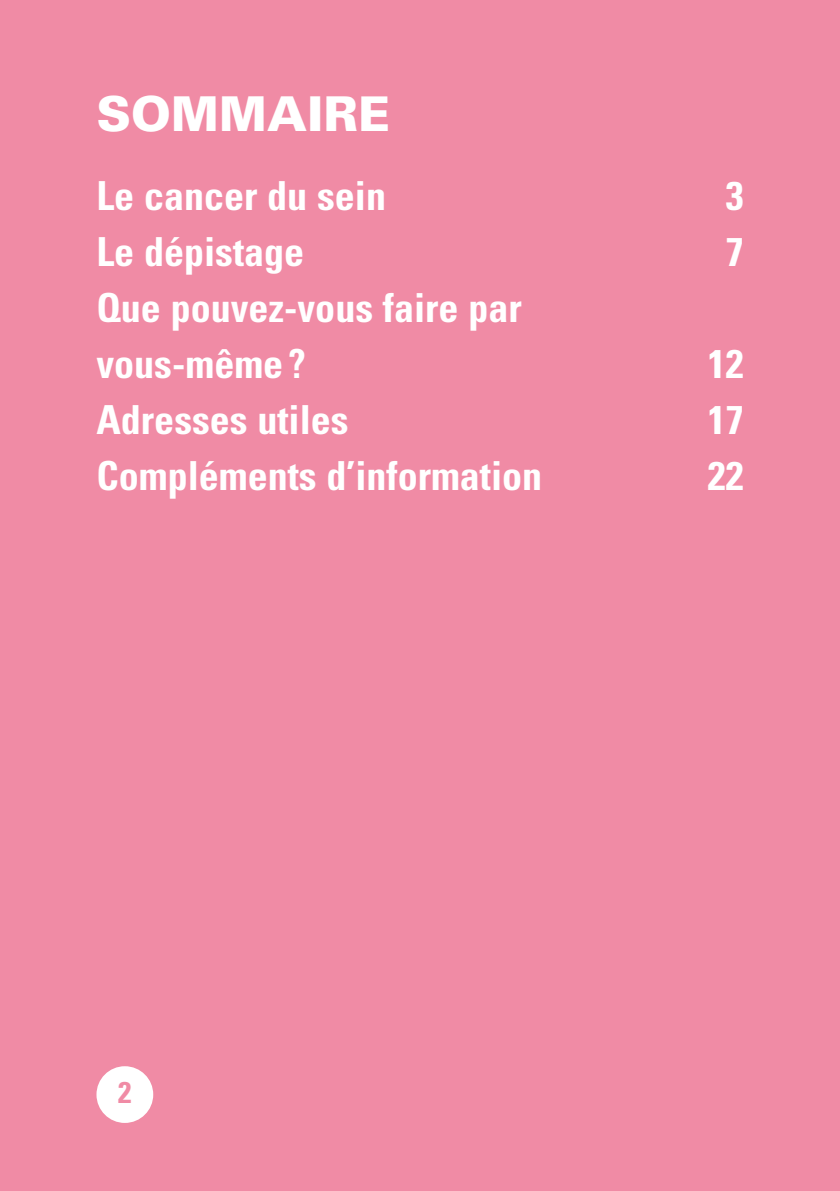
<style>
.page{position:relative;width:840px;height:1191px;background:#fff}
.page>*{position:absolute;margin:0;border:0;box-sizing:border-box;transform-origin:0 0}
.t1{font:900 48px "Univers LT Std";color:#fff}
.t2{font:700 condensed 40px/56px "Univers LT Std";color:#fff}
.t3{font:700 condensed 30px "Univers LT Std";color:#f08ba5}
</style>
<div class="page">
<div style="left:0;top:0;width:839px;height:1191px;background:#f08ba5"></div>
<div style="left:96px;top:1066px;width:57px;height:57px;background:#fff;border-radius:50%"></div>
<p class="t1" style="left:96px;top:84px;width:295px">SOMMAIRE</p>
<p class="t2" style="left:96px;top:167px;width:291px">Le cancer du sein</p>
<p class="t2" style="left:725px;top:167px;width:19px">3</p>
<p class="t2" style="left:96px;top:223px;width:209px">Le dépistage</p>
<p class="t2" style="left:725px;top:223px;width:19px">7</p>
<p class="t2" style="left:96px;top:279px;width:426px">Que pouvez-vous faire par vous-même?</p>
<p class="t2" style="left:707px;top:335px;width:37px">12</p>
<p class="t2" style="left:96px;top:391px;width:253px">Adresses utiles</p>
<p class="t2" style="left:707px;top:391px;width:37px">17</p>
<p class="t2" style="left:96px;top:447px;width:447px">Compléments d’information</p>
<p class="t2" style="left:707px;top:447px;width:37px">22</p>
<p class="t3" style="left:118px;top:1074px;width:15px">2</p>
</div>
